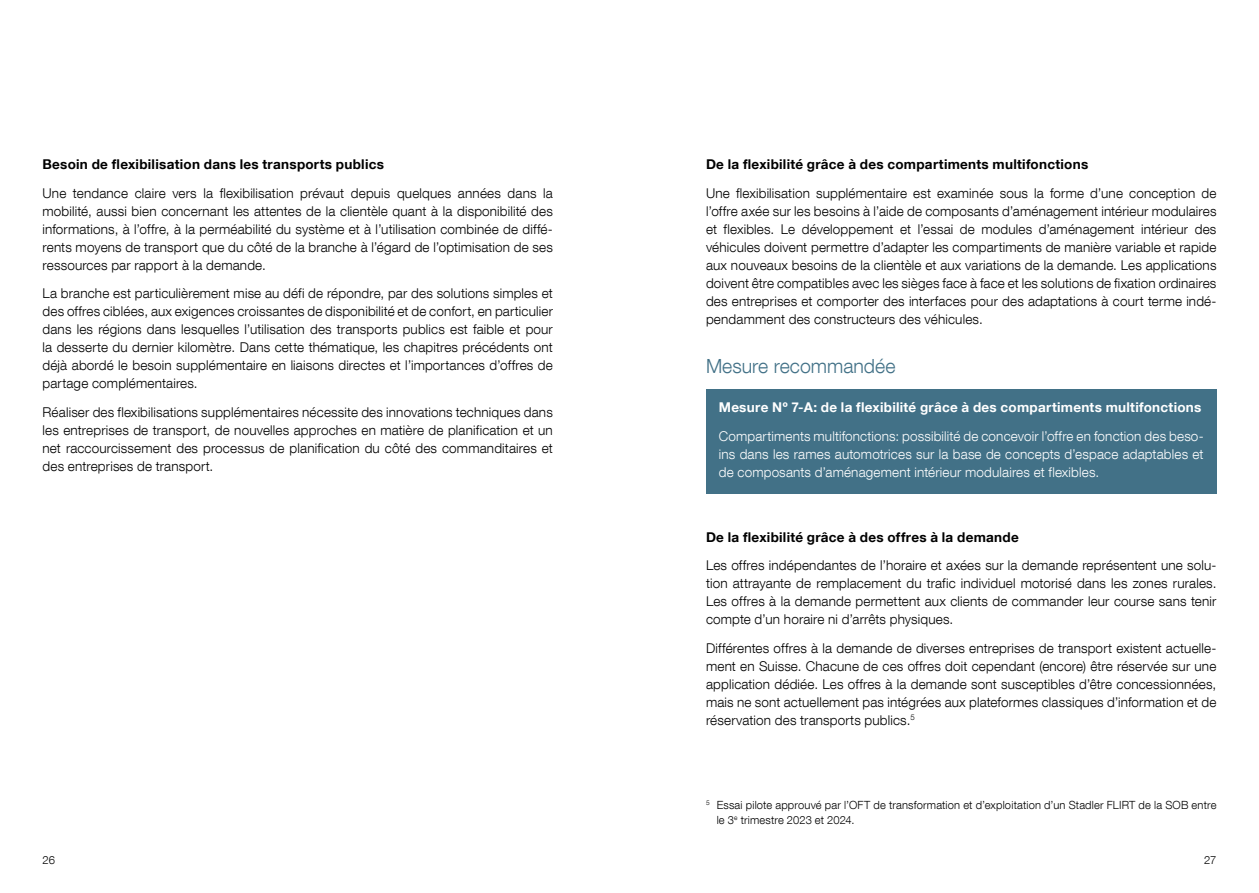
<style>
.page{position:relative;width:1259px;height:893px;background:#fff}
.page>*{position:absolute;margin:0;border:0;box-sizing:border-box;transform-origin:0 0}
._3_untertitel{font:300 19.5px "Helvetica Neue LT Com";color:#427187}
.Grundschrift_f{font:300 13.5px/18px "Helvetica Neue LT Com";letter-spacing:.01em;color:#000;text-align:justify}
.kastentext-dunkel{font:300 13.5px/18px "Helvetica Neue LT Com";letter-spacing:.01em;color:#fff;text-align:justify}
.Grundschrift_f-2{font:700 13.5px "Helvetica Neue LT Com";letter-spacing:.02em;color:#000}
.kastentext-dunkel-2{font:700 13.5px "Helvetica Neue LT Com";letter-spacing:.02em;color:#fff}
.Grundschrift_d{font:300 11.25px/15px "Helvetica Neue LT Com";letter-spacing:.015em;color:#000}
</style>
<div class="page">
<div style="left:706px;top:390px;width:510px;height:39px;background:#427187"></div>
<div style="left:706px;top:419px;width:510px;height:75px;background:#427187"></div>
<p class="Grundschrift_f-2" style="left:43px;top:156px;width:343px">Besoin de flexibilisation dans les transports publics</p>
<p class="Grundschrift_f" style="left:43px;top:184px;width:512px">Une tendance claire vers la flexibilisation prévaut depuis quelques années dans la mobilité, aussi bien concernant les attentes de la clientèle quant à la disponibilité des informations, à l’offre, à la perméabilité du système et à l’utilisation combinée de diffé&shy;rents moyens de transport que du côté de la branche à l’égard de l’optimisation de ses ressources par rapport à la demande.</p>
<p class="Grundschrift_f" style="left:43px;top:284px;width:512px">La branche est particulièrement mise au défi de répondre, par des solutions simples et des offres ciblées, aux exigences croissantes de disponibilité et de confort, en particulier dans les régions dans lesquelles l’utilisation des transports publics est faible et pour la desserte du dernier kilomètre. Dans cette thématique, les chapitres précédents ont déjà abordé le besoin supplémentaire en liaisons directes et l’importances d’offres de partage complémentaires.</p>
<p class="Grundschrift_f" style="left:43px;top:403px;width:512px">Réaliser des flexibilisations supplémentaires nécessite des innovations techniques dans les entreprises de transport, de nouvelles approches en matière de planification et un net raccourcissement des processus de planification du côté des commanditaires et des entreprises de transport.</p>
<p class="Grundschrift_f-2" style="left:706px;top:156px;width:384px">De la flexibilité grâce à des compartiments multifonctions</p>
<p class="Grundschrift_f" style="left:706px;top:184px;width:512px">Une flexibilisation supplémentaire est examinée sous la forme d’une conception de l’offre axée sur les besoins à l’aide de composants d’aménagement intérieur modulaires et flexibles. Le développement et l’essai de modules d’aménagement intérieur des véhicules doivent permettre d’adapter les compartiments de manière variable et rapide aux nouveaux besoins de la clientèle et aux variations de la demande. Les applications doivent être compatibles avec les sièges face à face et les solutions de fixation ordinaires des entreprises et comporter des interfaces pour des adaptations à court terme indé&shy;pendamment des constructeurs des véhicules.</p>
<p class="_3_untertitel" style="left:706px;top:354px;width:191px">Mesure recommandée</p>
<p class="kastentext-dunkel-2" style="left:719px;top:399px;width:484px">Mesure Nº 7-A: de la flexibilité grâce à des compartiments multifonctions</p>
<p class="kastentext-dunkel" style="left:719px;top:427px;width:486px">Compartiments multifonctions: possibilité de concevoir l’offre en fonction des beso&shy;ins dans les rames automotrices sur la base de concepts d’espace adaptables et de composants d’aménagement intérieur modulaires et flexibles.</p>
<p class="Grundschrift_f-2" style="left:706px;top:528px;width:314px">De la flexibilité grâce à des offres à la demande</p>
<p class="Grundschrift_f" style="left:706px;top:556px;width:512px">Les offres indépendantes de l’horaire et axées sur la demande représentent une solu&shy;tion attrayante de remplacement du trafic individuel motorisé dans les zones rurales.<br>Les offres à la demande permettent aux clients de commander leur course sans tenir compte d’un horaire ni d’arrêts physiques.</p>
<p class="Grundschrift_f" style="left:706px;top:639px;width:512px">Différentes offres à la demande de diverses entreprises de transport existent actuelle&shy;ment en Suisse. Chacune de ces offres doit cependant (encore) être réservée sur une application dédiée. Les offres à la demande sont susceptibles d’être concessionnées, mais ne sont actuellement pas intégrées aux plateformes classiques d’information et de réservation des transports publics.<sup>5</sup></p>
<p class="Grundschrift_d" style="left:716px;top:797px;width:501px;text-indent:-11px"><sup>5</sup> Essai pilote approuvé par l’OFT de transformation et d’exploitation d’un Stadler FLIRT de la SOB entre le 3<sup>e</sup> trimestre 2023 et 2024.</p>
<p class="Grundschrift_d" style="left:43px;top:852px;width:14px">26</p>
<p class="Grundschrift_d" style="left:1204px;top:852px;width:14px">27</p>
</div>
